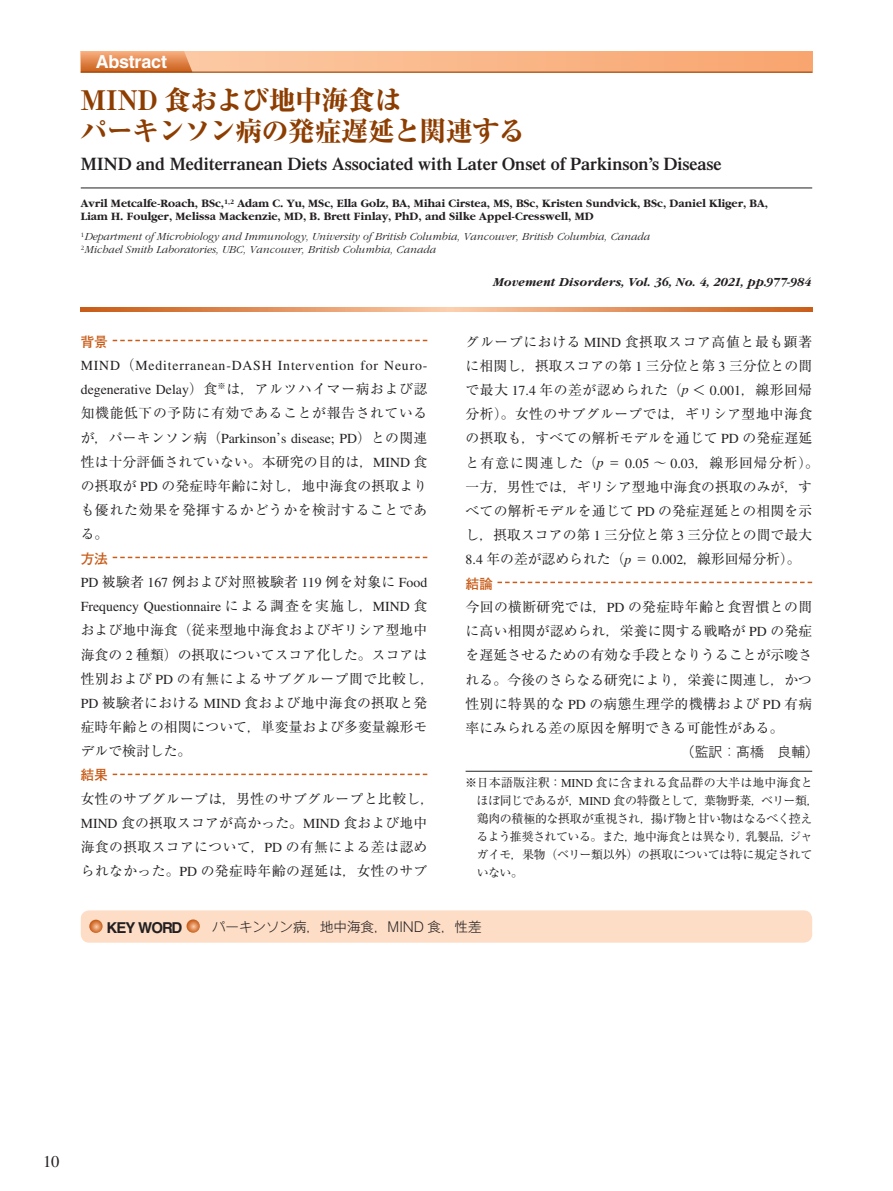
<style>
.page{position:relative;width:893px;height:1191px;background:#fff}
.page>*{position:absolute;margin:0;border:0;box-sizing:border-box;transform-origin:0 0}
.t1{font:27px/31.5px "Ryumin Pro Heavy 90 msp RKSJ H";letter-spacing:-.025em;color:#8d3d00}
.t2{font:600 18px "Times";color:#231f20}
.t3{font:700 18px "Helvetica";letter-spacing:-.01em;color:#fff}
.t4{font:16.5px "Times";color:#231f20}
.t5{font:700 15px "Helvetica";letter-spacing:-.075em;color:#231f20}
.t6{font:13.8px/24.2px "Ryumin Pro Regular 90 msp RKSJ H";letter-spacing:.02em;color:#231f20}
.t7{font:13.8px/24.2px "Times";letter-spacing:.055em;color:#231f20}
.t8{font:13.8px "Times";color:#231f20}
.t9{font:13.8px "Ryumin Pro Regular 90 msp RKSJ H";letter-spacing:.045em;color:#231f20}
.t10{font:13.8px "Gothic MB101 Pro Light 90 msp RKSJ H";color:#231f20}
.t11{font:13.8px "Futo Go B101 Pro Bold 90 msp RKSJ H";letter-spacing:-.02em;color:#c85c18}
.t12{font:13.5px "Gothic MB101 Pro Light 90 msp RKSJ H";color:#231f20}
.t13{font:italic 700 12.75px "Garamond";color:#231f20}
.t14{font:12px/18px "Ryumin Pro Regular 90 msp RKSJ H";letter-spacing:-.03em;color:#231f20}
.t15{font:700 11.7px/13.5px "Garamond";color:#231f20}
.t16{font:italic 300 11.25px/12.8px "Garamond";color:#231f20}
.s1{font-family:"Ryumin Pro Regular 90 msp RKSJ H"}
.s2{font-family:"Times"}
.s3{font-family:"Times";font-style:italic}
</style>
<div class="page">
<svg style="left:192px;top:51px;width:620px;height:21px"></svg>
<svg style="left:81px;top:51px;width:111px;height:21px"></svg>
<hr style="left:81px;top:72px;width:731px;height:1px;background:#8d3d00">
<hr style="left:81px;top:188px;width:731px;height:1px;background:#231f20">
<div style="left:81px;top:910px;width:731px;height:32px;background:#fdddc6;border-radius:9px"></div>
<svg style="left:89px;top:919px;width:14px;height:14px"></svg>
<svg style="left:187px;top:919px;width:13px;height:13px"></svg>
<svg style="left:497px;top:581px;width:315px;height:2px"></svg>
<svg style="left:113px;top:340px;width:314px;height:1px"></svg>
<svg style="left:113px;top:556px;width:314px;height:2px"></svg>
<svg style="left:113px;top:773px;width:314px;height:2px"></svg>
<svg style="left:81px;top:308px;width:731px;height:4px"></svg>
<hr style="left:466px;top:771px;width:346px;height:1px;background:#231f20">
<h2 class="t3" style="left:96px;top:51px;width:73px">Abstract</h2>
<h1 class="t1" style="left:81px;top:82px;width:446px">MIND 食および地中海食は<br>パーキンソン病の発症遅延と関連する</h1>
<h2 class="t2" style="left:81px;top:153px;width:642px">MIND and Mediterranean Diets Associated with Later Onset of Parkinson’s Disease</h2>
<p class="t15" style="left:81px;top:196px;width:689px">Avril Metcalfe-Roach, BSc,<sup>1,2</sup> Adam C. Yu, MSc, Ella Golz, BA, Mihai Cirstea, MS, BSc, Kristen Sundvick, BSc, Daniel Kliger, BA,<br>Liam H. Foulger, Melissa Mackenzie, MD, B. Brett Finlay, PhD, and Silke Appel-Cresswell, MD</p>
<p class="t16" style="left:81px;top:230px;width:570px"><sup>1</sup>Department of Microbiology and Immunology, University of British Columbia, Vancouver, British Columbia, Canada<br><sup>2</sup>Michael Smith Laboratories, UBC, Vancouver, British Columbia, Canada</p>
<p class="t13" style="left:494px;top:275px;width:320px">Movement Disorders, Vol. 36, No. 4, 2021, pp.977-984</p>
<p class="t11" style="left:81px;top:330px;width:29px">背景</p>
<p class="t7" style="left:81px;top:353px;width:348px">MIND<span class="s1">（</span>Mediterranean-DASH Intervention for Neuro&shy;degenerative Delay<span class="s1">）食</span><sup>※</sup><span class="s1">は，アルツハイマー病および認</span></p>
<p class="t9" style="left:81px;top:402px;width:348px">知機能低下の予防に有効であることが報告されている</p>
<p class="t8" style="left:81px;top:430px;width:348px"><span class="s1">が，パーキンソン病（</span>Parkinson’s disease; PD<span class="s1">）との関連</span></p>
<p class="t6" style="left:81px;top:448px;width:348px;text-align:justify">性は十分評価されていない。本研究の目的は，<span class="s2">MIND</span> 食の摂取が <span class="s2">PD</span> の発症時年齢に対し，地中海食の摂取よりも優れた効果を発揮するかどうかを検討することである。</p>
<p class="t11" style="left:81px;top:547px;width:29px">方法</p>
<p class="t6" style="left:81px;top:569px;width:348px"><span class="s2">PD</span> 被験者 <span class="s2">167</span> 例および対照被験者 <span class="s2">119</span> 例を対象に <span class="s2">Food</span></p>
<p class="t8" style="left:81px;top:599px;width:348px">Frequency Questionnaire <span class="s1">による調査を実施し，</span>MIND <span class="s1">食</span></p>
<p class="t6" style="left:81px;top:617px;width:355px">および地中海食（従来型地中海食およびギリシア型地中海食の <span class="s2">2</span> 種類）の摂取についてスコア化した。スコアは性別および <span class="s2">PD</span> の有無によるサブグループ間で比較し，<br><span class="s2">PD</span> 被験者における <span class="s2">MIND</span> 食および地中海食の摂取と発症時年齢との相関について，単変量および多変量線形モデルで検討した。</p>
<p class="t11" style="left:81px;top:764px;width:29px">結果</p>
<p class="t6" style="left:81px;top:785px;width:355px">女性のサブグループは，男性のサブグループと比較し，<br><span class="s2">MIND</span> 食の摂取スコアが高かった。<span class="s2">MIND</span> 食および地中海食の摂取スコアについて，<span class="s2">PD</span> の有無による差は認められなかった。<span class="s2">PD</span> の発症時年齢の遅延は，女性のサブ</p>
<p class="t6" style="left:466px;top:328px;width:355px">グループにおける <span class="s2">MIND</span> 食摂取スコア高値と最も顕著に相関し，摂取スコアの第 <span class="s2">1</span> 三分位と第 <span class="s2">3</span> 三分位との間で最大 <span class="s2">17.4</span> 年の差が認められた（<span class="s3">p</span> ＜ <span class="s2">0.001</span>，線形回帰分析）。女性のサブグループでは，ギリシア型地中海食の摂取も，すべての解析モデルを通じて <span class="s2">PD</span> の発症遅延と有意に関連した（<span class="s3">p</span> ＝ <span class="s2">0.05</span> ～ <span class="s2">0.03</span>，線形回帰分析）。一方，男性では，ギリシア型地中海食の摂取のみが，すべての解析モデルを通じて <span class="s2">PD</span> の発症遅延との相関を示し，摂取スコアの第 <span class="s2">1</span> 三分位と第 <span class="s2">3</span> 三分位との間で最大<br><span class="s2">8.4</span> 年の差が認められた（<span class="s3">p</span> ＝ <span class="s2">0.002</span>，線形回帰分析）。</p>
<p class="t11" style="left:465px;top:572px;width:29px">結論</p>
<p class="t6" style="left:466px;top:594px;width:348px;text-align:justify">今回の横断研究では，<span class="s2">PD</span> の発症時年齢と食習慣との間に高い相関が認められ，栄養に関する戦略が <span class="s2">PD</span> の発症を遅延させるための有効な手段となりうることが示唆される。今後のさらなる研究により，栄養に関連し，かつ性別に特異的な <span class="s2">PD</span> の病態生理学的機構および <span class="s2">PD</span> 有病率にみられる差の原因を解明できる可能性がある。</p>
<p class="t10" style="left:681px;top:740px;width:140px">（監訳：髙橋　良輔）</p>
<p class="t14" style="left:477px;top:772px;width:344px;text-indent:-11px">※日本語版注釈：<span class="s2">MIND</span> 食に含まれる食品群の大半は地中海食とほぼ同じであるが，<span class="s2">MIND</span> 食の特徴として，葉物野菜，ベリー類，鶏肉の積極的な摂取が重視され，揚げ物と甘い物はなるべく控えるよう推奨されている。また，地中海食とは異なり，乳製品，ジャガイモ，果物（ベリー類以外）の摂取については特に規定されていない。</p>
<p class="t5" style="left:107px;top:918px;width:77px">KEY WORD</p>
<p class="t12" style="left:212px;top:915px;width:271px">パーキンソン病，地中海食，MIND 食，性差</p>
<p class="t4" style="left:43px;top:1152px;width:18px">10</p>
</div>
